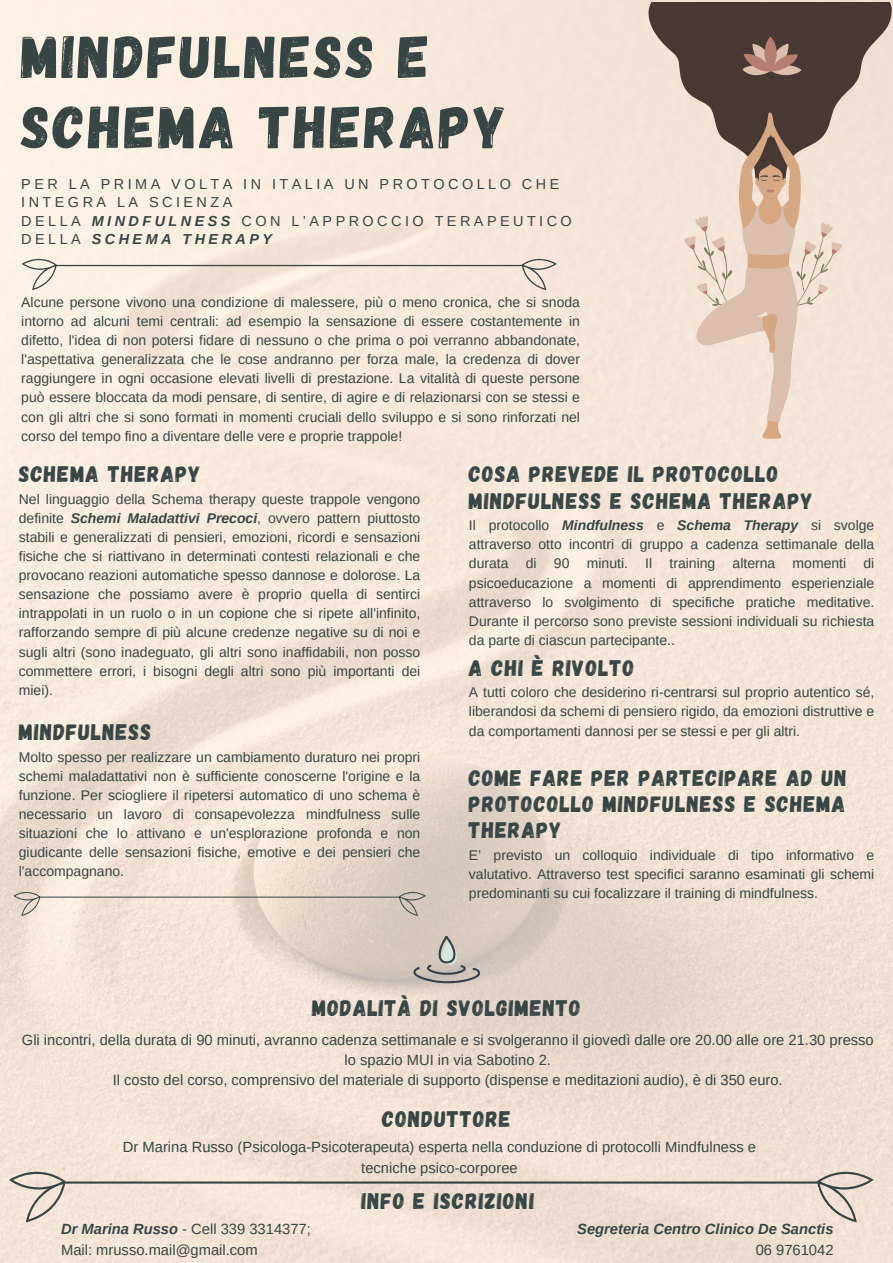
<style>
.page{position:relative;width:893px;height:1263px;background:#fff}
.page>*{position:absolute;margin:0;border:0;box-sizing:border-box;transform-origin:0 0}
.t1{font:60px/70.3px "Gagalin";letter-spacing:.05em;color:#374645}
.t2{font:22.5px/26.4px "Gagalin";letter-spacing:.05em;color:#374645}
.t3{font:14.77px/20.2px "Arimo";color:#374645;text-align:center}
.t4{font:italic 700 14.77px "Arimo";color:#374645}
.t5{font:14.48px/18.6px "Arimo";letter-spacing:.24em;color:#374645}
.t6{font:13.95px/19.1px "Arimo";color:#374645;text-align:justify}
.s1{font-weight:700;font-style:italic}
</style>
<div class="page">
<img style="left:0;top:0;width:893px;height:1263px">
<svg style="left:648px;top:2px;width:243px;height:438px"></svg>
<svg style="left:22px;top:253px;width:535px;height:37px"></svg>
<svg style="left:413px;top:936px;width:67px;height:48px"></svg>
<svg style="left:13px;top:887px;width:413px;height:29px"></svg>
<svg style="left:9px;top:1162px;width:864px;height:60px;fill:#f0e1d4"></svg>
<h1 class="t1" style="left:21px;top:19px;width:487px">MINDFULNESS E<br>SCHEMA THERAPY</h1>
<p class="t5" style="left:21px;top:174px;width:552px">PER LA PRIMA VOLTA IN ITALIA UN PROTOCOLLO CHE INTEGRA LA SCIENZA<br>DELLA <span class="s1">MINDFULNESS</span> CON L’APPROCCIO TERAPEUTICO DELLA <span class="s1">SCHEMA THERAPY</span></p>
<p class="t6" style="left:21px;top:292px;width:560px">Alcune persone vivono una condizione di malessere, più o meno cronica, che si snoda intorno ad alcuni temi centrali: ad esempio la sensazione di essere costantemente in difetto, l'idea di non potersi fidare di nessuno o che prima o poi verranno abbandonate, l'aspettativa generalizzata che le cose andranno per forza male, la credenza di dover raggiungere in ogni occasione elevati livelli di prestazione. La vitalità di queste persone può essere bloccata da modi pensare, di sentire, di agire e di relazionarsi con se stessi e con gli altri che si sono formati in momenti cruciali dello sviluppo e si sono rinforzati nel corso del tempo fino a diventare delle vere e proprie trappole!</p>
<h2 class="t2" style="left:19px;top:460px;width:183px">SCHEMA THERAPY</h2>
<p class="t6" style="left:19px;top:489px;width:403px">Nel linguaggio della Schema therapy queste trappole vengono definite <span class="s1">Schemi Maladattivi Precoci</span>, ovvero pattern piuttosto stabili e generalizzati di pensieri, emozioni, ricordi e sensazioni fisiche che si riattivano in determinati contesti relazionali e che provocano reazioni automatiche spesso dannose e dolorose. La sensazione che possiamo avere è proprio quella di sentirci intrappolati in un ruolo o in un copione che si ripete all'infinito, rafforzando sempre di più alcune credenze negative su di noi e sugli altri (sono inadeguato, gli altri sono inaffidabili, non posso commettere errori, i bisogni degli altri sono più importanti dei miei).</p>
<h2 class="t2" style="left:19px;top:718px;width:134px">MINDFULNESS</h2>
<p class="t6" style="left:19px;top:747px;width:403px">Molto spesso per realizzare un cambiamento duraturo nei propri schemi maladattativi non è sufficiente conoscerne l'origine e la funzione. Per sciogliere il ripetersi automatico di uno schema è necessario un lavoro di consapevolezza mindfulness sulle situazioni che lo attivano e un'esplorazione profonda e non giudicante delle sensazioni fisiche, emotive e dei pensieri che l'accompagnano.</p>
<h2 class="t2" style="left:469px;top:460px;width:345px">COSA PREVEDE IL PROTOCOLLO<br>MINDFULNESS E SCHEMA THERAPY</h2>
<p class="t6" style="left:469px;top:516px;width:407px">Il protocollo <span class="s1">Mindfulness</span> e <span class="s1">Schema Therapy</span> si svolge attraverso otto incontri di gruppo a cadenza settimanale della durata di 90 minuti. Il training alterna momenti di psicoeducazione a momenti di apprendimento esperienziale attraverso lo svolgimento di specifiche pratiche meditative.<br>Durante il percorso sono previste sessioni individuali su richiesta da parte di ciascun partecipante..</p>
<h2 class="t2" style="left:469px;top:654px;width:167px">A CHI È RIVOLTO</h2>
<p class="t6" style="left:469px;top:683px;width:407px">A tutti coloro che desiderino ri-centrarsi sul proprio autentico sé, liberandosi da schemi di pensiero rigido, da emozioni distruttive e da comportamenti dannosi per se stessi e per gli altri.</p>
<h2 class="t2" style="left:469px;top:763px;width:379px;text-align:justify">COME FARE PER PARTECIPARE AD UN PROTOCOLLO MINDFULNESS E SCHEMA THERAPY</h2>
<p class="t6" style="left:469px;top:845px;width:407px">E’ previsto un colloquio individuale di tipo informativo e valutativo. Attraverso test specifici saranno esaminati gli schemi predominanti su cui focalizzare il training di mindfulness.</p>
<h2 class="t2" style="left:312px;top:994px;width:270px">MODALITÀ DI SVOLGIMENTO</h2>
<p class="t3" style="left:22px;top:1029px;width:853px">Gli incontri, della durata di 90 minuti, avranno cadenza settimanale e si svolgeranno il giovedì dalle ore 20.00 alle ore 21.30 presso lo spazio MUI in via Sabotino 2.<br>Il costo del corso, comprensivo del materiale di supporto (dispense e meditazioni audio), è di 350 euro.</p>
<h2 class="t2" style="left:382px;top:1104px;width:130px">CONDUTTORE</h2>
<p class="t3" style="left:123px;top:1137px;width:634px">Dr Marina Russo (Psicologa-Psicoterapeuta) esperta nella conduzione di protocolli Mindfulness e tecniche psico-corporee</p>
<h2 class="t2" style="left:361px;top:1186px;width:174px">INFO E ISCRIZIONI</h2>
<p class="t3" style="left:61px;top:1219px;width:251px;text-align:left"><span class="s1">Dr Marina Russo</span> - Cell 339 3314377;<br>Mail: mrusso.mail@gmail.com</p>
<p class="t4" style="left:577px;top:1221px;width:258px">Segreteria Centro Clinico De Sanctis</p>
<p class="t3" style="left:755px;top:1239px;width:79px">06 9761042</p>
</div>
